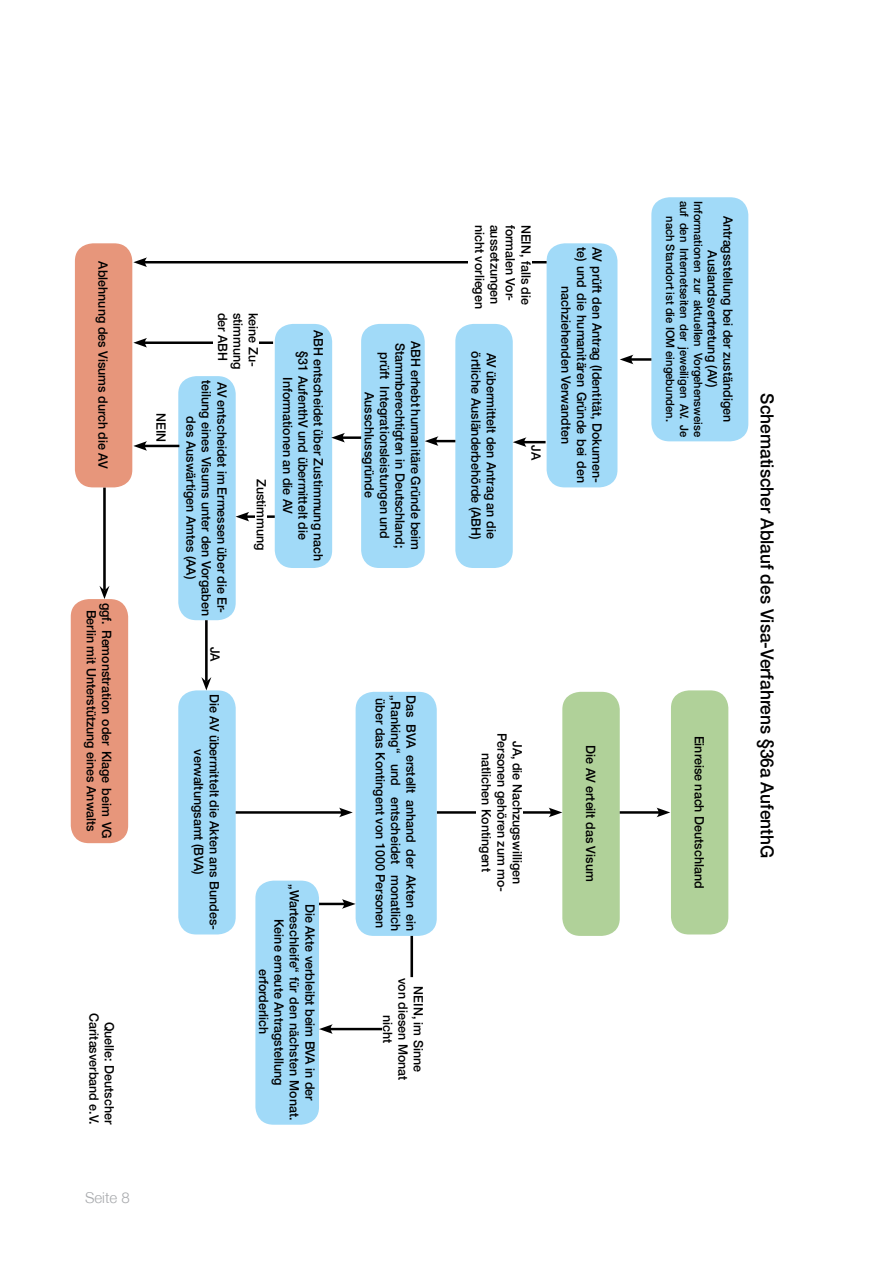
<style>
.page{position:relative;width:893px;height:1263px;background:#fff}
.page>*{position:absolute;margin:0;border:0;box-sizing:border-box;transform-origin:0 0}
.t1{font:500 18px "Helvetica Neue";color:#000}
.t2{font:300 15px "Helvetica Neue";color:#a7a9ac}
.t3{font:500 12.9px/15.5px "Helvetica Neue";color:#000;text-align:center}
.t4{font:500 11.55px "Helvetica Neue";color:#000}
</style>
<div class="page">
<div style="left:651px;top:197px;width:97px;height:244px;background:#a1daf8;border-radius:18px"></div>
<div style="left:547px;top:243px;width:70px;height:244px;background:#a1daf8;border-radius:18px"></div>
<div style="left:455px;top:324px;width:58px;height:244px;background:#a1daf8;border-radius:18px"></div>
<div style="left:361px;top:324px;width:64px;height:244px;background:#a1daf8;border-radius:18px"></div>
<div style="left:275px;top:324px;width:57px;height:244px;background:#a1daf8;border-radius:18px"></div>
<div style="left:178px;top:376px;width:58px;height:244px;background:#a1daf8;border-radius:18px"></div>
<div style="left:178px;top:690px;width:58px;height:244px;background:#a1daf8;border-radius:18px"></div>
<div style="left:255px;top:881px;width:64px;height:244px;background:#a1daf8;border-radius:18px"></div>
<div style="left:562px;top:692px;width:58px;height:244px;background:#b0d199;border-radius:18px"></div>
<hr style="left:142px;top:445px;width:37px;height:2px;background:#000">
<svg style="left:133px;top:441px;width:14px;height:10px"></svg>
<hr style="left:434px;top:440px;width:21px;height:2px;background:#000">
<svg style="left:425px;top:436px;width:13px;height:10px"></svg>
<hr style="left:522px;top:441px;width:24px;height:2px;background:#000">
<svg style="left:513px;top:437px;width:14px;height:10px"></svg>
<hr style="left:629px;top:358px;width:22px;height:3px;background:#000">
<svg style="left:620px;top:355px;width:13px;height:9px"></svg>
<hr style="left:328px;top:1028px;width:54px;height:2px;background:#000">
<svg style="left:319px;top:1024px;width:14px;height:10px"></svg>
<hr style="left:340px;top:436px;width:21px;height:3px;background:#000">
<svg style="left:331px;top:433px;width:14px;height:9px"></svg>
<hr style="left:244px;top:515px;width:31px;height:3px;background:#000">
<svg style="left:236px;top:512px;width:13px;height:9px"></svg>
<hr style="left:437px;top:811px;width:116px;height:3px;background:#000">
<svg style="left:549px;top:808px;width:13px;height:9px"></svg>
<hr style="left:103px;top:487px;width:3px;height:103px;background:#000">
<svg style="left:99px;top:586px;width:10px;height:13px"></svg>
<div style="left:75px;top:243px;width:57px;height:244px;background:#e7967b;border-radius:18px"></div>
<div style="left:356px;top:692px;width:81px;height:244px;background:#a1daf8;border-radius:18px"></div>
<hr style="left:205px;top:620px;width:3px;height:62px;background:#000">
<svg style="left:201px;top:677px;width:10px;height:13px"></svg>
<div style="left:71px;top:599px;width:57px;height:244px;background:#e7967b;border-radius:18px"></div>
<hr style="left:236px;top:811px;width:108px;height:3px;background:#000">
<svg style="left:339px;top:808px;width:14px;height:9px"></svg>
<hr style="left:410px;top:936px;width:3px;height:41px;background:#000">
<div style="left:476px;top:731px;width:47px;height:162px;background:#fff"></div>
<hr style="left:319px;top:903px;width:28px;height:2px;background:#000">
<svg style="left:342px;top:899px;width:14px;height:10px"></svg>
<div style="left:671px;top:690px;width:57px;height:244px;background:#b0d199;border-radius:18px"></div>
<hr style="left:620px;top:811px;width:41px;height:3px;background:#000">
<svg style="left:656px;top:808px;width:14px;height:9px"></svg>
<hr style="left:142px;top:261px;width:405px;height:2px;background:#000">
<svg style="left:133px;top:257px;width:14px;height:10px"></svg>
<div style="left:468px;top:225px;width:63px;height:88px;background:#fff"></div>
<hr style="left:142px;top:341px;width:131px;height:3px;background:#000">
<svg style="left:133px;top:338px;width:14px;height:10px"></svg>
<div style="left:213px;top:313px;width:46px;height:59px;background:#fff"></div>
<div style="left:255px;top:479px;width:12px;height:75px;background:#fff"></div>
<p class="t3" style="left:111px;top:261px;width:209px;rotate:90deg">Ablehnung des Visums durch die AV</p>
<p class="t3" style="left:115px;top:603px;width:238px;rotate:90deg">ggf. Remonstration oder Klage beim VG<br>Berlin mit Unterstützung eines Anwalts</p>
<p class="t3" style="left:117px;top:1013px;width:113px;text-align:right;rotate:90deg">Quelle: Deutscher<br>Caritasverband e.V.</p>
<p class="t2" style="left:85px;top:1188px;width:46px">Seite 8</p>
<p class="t3" style="left:169px;top:413px;width:31px;rotate:90deg">NEIN</p>
<p class="t3" style="left:231px;top:313px;width:50px;rotate:90deg">der ABH</p>
<p class="t3" style="left:246px;top:313px;width:58px;rotate:90deg">stimmung</p>
<p class="t3" style="left:261px;top:313px;width:55px;rotate:90deg">keine Zu-</p>
<p class="t3" style="left:230px;top:380px;width:238px;rotate:90deg">AV entscheidet im Ermessen über die Er&shy;teilung eines Visums unter den Vorgaben des Auswärtigen Amtes (AA)</p>
<p class="t3" style="left:223px;top:647px;width:17px;rotate:90deg">JA</p>
<p class="t3" style="left:269px;top:479px;width:73px;rotate:90deg">Zustimmung</p>
<p class="t3" style="left:326px;top:330px;width:233px;rotate:90deg">ABH entscheidet über Zustimmung nach §31 AufenthV und übermittelt die<br>Informationen an die AV</p>
<p class="t3" style="left:222px;top:694px;width:238px;rotate:90deg">Die AV übermittelt die Akten ans Bundes&shy;verwaltungsamt (BVA)</p>
<p class="t3" style="left:318px;top:884px;width:238px;rotate:90deg">Die Akte verbleibt beim BVA in der „Warteschleife“ für den nächsten Monat.<br>Keine erneute Antragstellung<br>erforderlich</p>
<p class="t3" style="left:408px;top:343px;width:207px;rotate:90deg">Stammberechtigten in Deutschland;</p>
<p class="t3" style="left:423px;top:341px;width:210px;rotate:90deg">ABH erhebt humanitäre Gründe beim</p>
<p class="t3" style="left:393px;top:352px;width:188px;rotate:90deg">prüft Integrationsleistungen und<br>Ausschlussgründe</p>
<p class="t3" style="left:388px;top:698px;width:232px;rotate:90deg">über das Kontingent von 1000 Personen</p>
<p class="t3" style="left:404px;top:695px;width:238px;rotate:90deg">„Ranking“ und entscheidet monatlich</p>
<p class="t3" style="left:419px;top:695px;width:238px;rotate:90deg">Das BVA erstellt anhand der Akten ein</p>
<p class="t3" style="left:426px;top:978px;width:104px;rotate:90deg">NEIN, im Sinne von diesen Monat nicht</p>
<p class="t3" style="left:518px;top:225px;width:78px;rotate:90deg">formalen Vor-</p>
<p class="t3" style="left:534px;top:225px;width:82px;rotate:90deg">NEIN, falls die</p>
<p class="t3" style="left:487px;top:225px;width:86px;rotate:90deg">nicht vorliegen</p>
<p class="t3" style="left:503px;top:225px;width:81px;rotate:90deg">aussetzungen</p>
<p class="t3" style="left:484px;top:351px;width:190px;rotate:90deg">örtliche Ausländerbehörde (ABH)</p>
<p class="t3" style="left:499px;top:352px;width:187px;rotate:90deg">AV übermittelt den Antrag an die</p>
<p class="t3" style="left:544px;top:445px;width:17px;rotate:90deg">JA</p>
<p class="t3" style="left:605px;top:247px;width:238px;rotate:90deg">AV prüft den Antrag (Identität, Dokumen&shy;te) und die humanitären Gründe bei den nachziehenden Verwandten</p>
<p class="t4" style="left:691px;top:201px;width:238px;rotate:90deg">auf den Internetseiten der jeweiligen AV. Je</p>
<p class="t4" style="left:705px;top:201px;width:238px;rotate:90deg">Informationen zur aktuellen Vorgehensweise</p>
<p class="t3" style="left:736px;top:216px;width:208px;rotate:90deg">Antragsstellung bei der zuständigen<br>Auslandsvertretung (AV)</p>
<p class="t4" style="left:677px;top:216px;width:207px;rotate:90deg">nach Standort ist die IOM eingebunden.</p>
<p class="t3" style="left:525px;top:733px;width:161px;rotate:90deg">JA, die Nachzugswilligen<br>Personen gehören zum mo&shy;natlichen Kontingent</p>
<p class="t3" style="left:707px;top:736px;width:154px;rotate:90deg">Einreise nach Deutschland</p>
<p class="t3" style="left:598px;top:745px;width:138px;rotate:90deg">Die AV erteilt das Visum</p>
<h1 class="t1" style="left:778px;top:393px;width:466px;rotate:90deg">Schematischer Ablauf des Visa-Verfahrens §36a AufenthG</h1>
</div>
